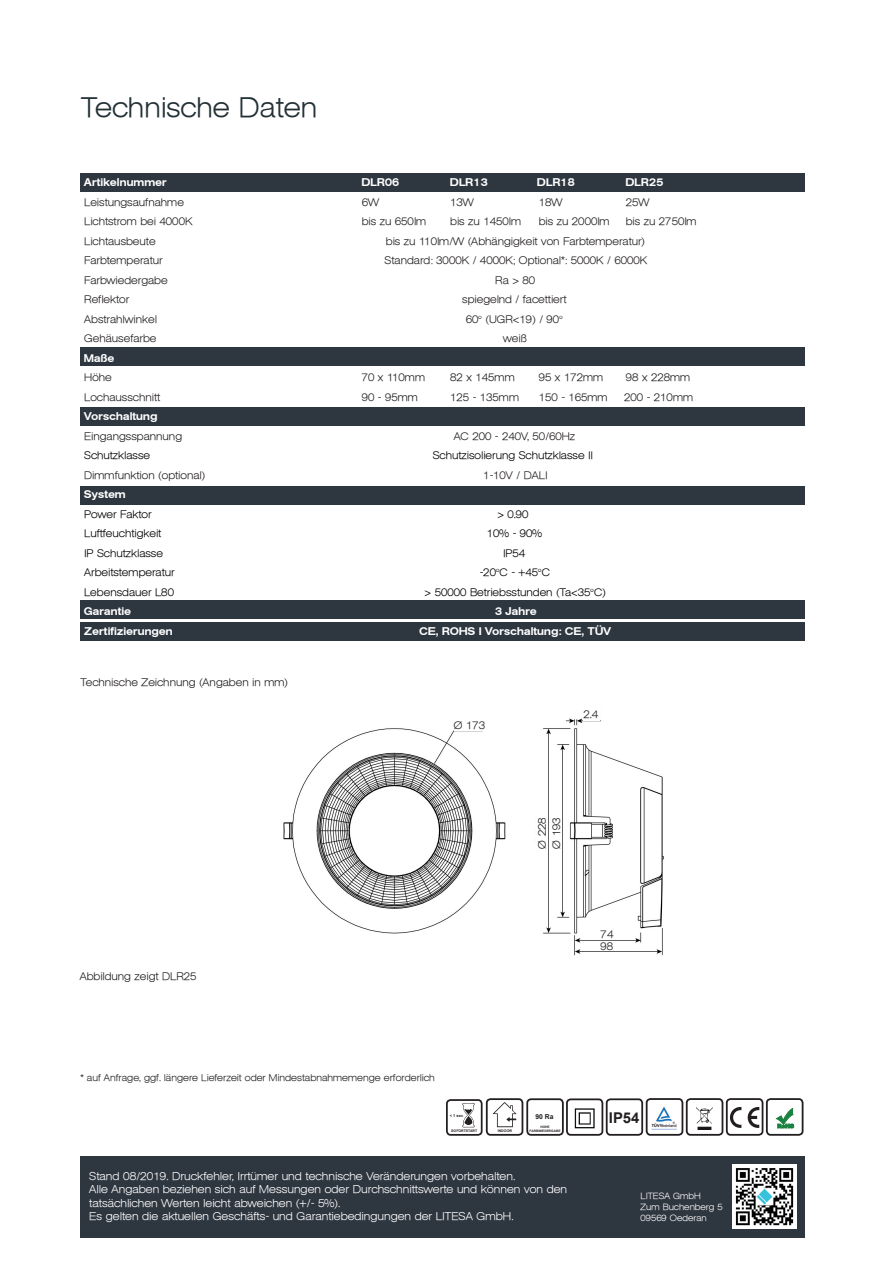
<style>
.page{position:relative;width:893px;height:1263px;background:#fff}
.page>*{position:absolute;margin:0;border:0;box-sizing:border-box;transform-origin:0 0}
.t1{font:28.2px "Agba Extended Small Normal";color:#233136}
.t2{font:700 14.85px "Arial";color:#231f20}
.t3{font:11.25px/13.5px "Agba Extended Small Normal";color:#fff}
.t4{font:10.95px/19.5px "Agba Extended Small Normal";color:#231f20}
.t5{font:10.95px/19.5px "Agba Extended Small Normal";color:#000}
.t6{font:10.95px/19.5px "Agba Extended Medium Normal";color:#fff}
.t7{font:9.75px "Agba Extended Small Normal";color:#231f20}
.t8{font:9px/10.8px "Agba Extended Small Normal";color:#fff}
.t9{font:700 6.75px "Arial";color:#231f20}
.t10{font:700 3.9px "Arial";color:#231f20}
.t11{font:700 3.6px "Arial";color:#231f20}
.t12{font:700 3.45px "Arial";color:#231f20}
.t13{font:700 3.3px/3.9px "Arial";color:#231f20;text-align:center}
.s1{font-family:"Agba Extended Small Normal";color:#231f20}
.s2{font-family:"Agba Extended Medium Normal";color:#fff}
</style>
<div class="page">
<div style="left:80px;top:347px;width:724px;height:19px;background:#2e3640"></div>
<div style="left:80px;top:600px;width:725px;height:19px;background:#2e3640"></div>
<div style="left:80px;top:407px;width:725px;height:19px;background:#2e3640"></div>
<div style="left:80px;top:486px;width:725px;height:18px;background:#2e3640"></div>
<div style="left:80px;top:622px;width:724px;height:18px;background:#2e3640"></div>
<div style="left:80px;top:1155px;width:725px;height:82px;background:#2e3640"></div>
<div style="left:80px;top:174px;width:724px;height:18px;background:#2e3640"></div>
<img style="left:732px;top:1165px;width:64px;height:64px">
<div style="left:726px;top:1098px;width:37px;height:38px;border:2px solid #231f20;border-radius:4px"></div>
<svg style="left:730px;top:1107px;width:11px;height:21px"></svg>
<svg style="left:748px;top:1107px;width:11px;height:21px"></svg>
<div style="left:686px;top:1098px;width:37px;height:38px;border:2px solid #231f20;border-radius:4px"></div>
<img style="left:696px;top:1107px;width:16px;height:22px">
<div style="left:766px;top:1098px;width:37px;height:38px;border:2px solid #231f20;border-radius:4px"></div>
<svg style="left:776px;top:1108px;width:19px;height:21px"></svg>
<div style="left:446px;top:1099px;width:37px;height:37px;border:2px solid #231f20;border-radius:4px"></div>
<svg style="left:462px;top:1103px;width:13px;height:24px"></svg>
<div style="left:486px;top:1098px;width:37px;height:38px;border:2px solid #231f20;border-radius:4px"></div>
<svg style="left:492px;top:1102px;width:25px;height:25px"></svg>
<div style="left:566px;top:1098px;width:37px;height:38px;border:2px solid #231f20;border-radius:4px"></div>
<img style="left:574px;top:1108px;width:21px;height:21px">
<div style="left:606px;top:1098px;width:37px;height:38px;border:2px solid #231f20;border-radius:4px"></div>
<div style="left:646px;top:1098px;width:37px;height:38px;border:2px solid #231f20;border-radius:4px"></div>
<img style="left:652px;top:1107px;width:25px;height:22px">
<div style="left:526px;top:1098px;width:38px;height:38px;border:2px solid #231f20;border-radius:4px"></div>
<img style="left:283px;top:718px;width:381px;height:238px">
<div style="left:454px;top:719px;width:32px;height:11px;background:#fff"></div>
<div style="left:583px;top:708px;width:17px;height:12px;background:#fff"></div>
<div style="left:601px;top:928px;width:16px;height:11px;background:#fff"></div>
<div style="left:536px;top:816px;width:11px;height:32px;background:#fff"></div>
<div style="left:550px;top:816px;width:12px;height:32px;background:#fff"></div>
<div style="left:603px;top:942px;width:16px;height:9px;background:#fff"></div>
<p class="t1" style="left:81px;top:92px;width:237px">Technische Daten</p>
<p class="t6" style="left:84px;top:172px;width:84px">Artikelnummer</p>
<p class="t6" style="left:362px;top:172px;width:39px">DLR06</p>
<p class="t6" style="left:450px;top:172px;width:39px">DLR13</p>
<p class="t6" style="left:537px;top:172px;width:39px">DLR18</p>
<p class="t6" style="left:626px;top:172px;width:39px">DLR25</p>
<p class="t4" style="left:84px;top:192px;width:101px">Leistungsaufnahme</p>
<p class="t4" style="left:362px;top:192px;width:19px">6W</p>
<p class="t4" style="left:450px;top:192px;width:25px">13W</p>
<p class="t4" style="left:539px;top:192px;width:25px">18W</p>
<p class="t4" style="left:626px;top:192px;width:25px">25W</p>
<p class="t4" style="left:84px;top:211px;width:110px">Lichtstrom bei 4000K</p>
<p class="t4" style="left:362px;top:211px;width:66px">bis zu 650lm</p>
<p class="t4" style="left:450px;top:211px;width:72px">bis zu 1450lm</p>
<p class="t4" style="left:539px;top:211px;width:72px">bis zu 2000lm</p>
<p class="t4" style="left:626px;top:211px;width:72px">bis zu 2750lm</p>
<p class="t4" style="left:84px;top:231px;width:73px">Lichtausbeute</p>
<p class="t4" style="left:386px;top:231px;width:261px">bis zu 110lm/W (Abhängigkeit von Farbtemperatur)</p>
<p class="t4" style="left:84px;top:250px;width:80px">Farbtemperatur</p>
<p class="t4" style="left:385px;top:250px;width:264px">Standard: 3000K / 4000K; Optional*: 5000K / 6000K</p>
<p class="t4" style="left:84px;top:270px;width:85px">Farbwiedergabe</p>
<p class="t4" style="left:495px;top:270px;width:42px">Ra &gt; 80</p>
<p class="t4" style="left:84px;top:289px;width:47px">Reflektor</p>
<p class="t4" style="left:462px;top:289px;width:106px">spiegelnd / facettiert</p>
<p class="t4" style="left:84px;top:309px;width:74px">Abstrahlwinkel</p>
<p class="t4" style="left:466px;top:309px;width:99px">60° (UGR&lt;19) / 90°</p>
<p class="t4" style="left:84px;top:328px;width:74px">Gehäusefarbe</p>
<p class="t4" style="left:503px;top:328px;width:25px">weiß</p>
<p class="t6" style="left:84px;top:348px;width:32px">Maße<br><span class="s1">Höhe</span></p>
<p class="t4" style="left:362px;top:367px;width:65px">70 x 110mm</p>
<p class="t4" style="left:450px;top:367px;width:66px">82 x 145mm</p>
<p class="t4" style="left:539px;top:367px;width:66px">95 x 172mm</p>
<p class="t4" style="left:626px;top:367px;width:66px">98 x 228mm</p>
<p class="t4" style="left:84px;top:387px;width:77px">Lochausschnitt</p>
<p class="t4" style="left:362px;top:387px;width:58px">90 - 95mm</p>
<p class="t4" style="left:450px;top:387px;width:70px">125 - 135mm</p>
<p class="t4" style="left:539px;top:387px;width:70px">150 - 165mm</p>
<p class="t4" style="left:624px;top:387px;width:70px">200 - 210mm</p>
<p class="t4" style="left:84px;top:406px;width:99px"><span class="s2">Vorschaltung<br></span>Eingangsspannung</p>
<p class="t4" style="left:454px;top:426px;width:123px">AC 200 - 240V, 50/60Hz</p>
<p class="t5" style="left:84px;top:446px;width:67px">Schutzklasse</p>
<p class="t5" style="left:433px;top:446px;width:162px">Schutzisolierung Schutzklasse II</p>
<p class="t4" style="left:84px;top:465px;width:123px">Dimmfunktion (optional)</p>
<p class="t4" style="left:483px;top:465px;width:66px">1-10V / DALI</p>
<p class="t5" style="left:84px;top:485px;width:69px"><span class="s2">System<br></span>Power Faktor</p>
<p class="t5" style="left:497px;top:504px;width:33px">&gt; 0.90</p>
<p class="t5" style="left:84px;top:524px;width:79px">Luftfeuchtigkeit</p>
<p class="t5" style="left:487px;top:524px;width:57px">10% - 90%</p>
<p class="t5" style="left:84px;top:543px;width:80px">IP Schutzklasse</p>
<p class="t5" style="left:503px;top:543px;width:24px">IP54</p>
<p class="t5" style="left:84px;top:563px;width:92px">Arbeitstemperatur</p>
<p class="t5" style="left:480px;top:563px;width:72px">-20°C - +45°C</p>
<p class="t5" style="left:84px;top:582px;width:91px">Lebensdauer L80</p>
<p class="t5" style="left:424px;top:582px;width:183px">&gt; 50000 Betriebsstunden (Ta&lt;35°C)</p>
<p class="t6" style="left:84px;top:601px;width:49px">Garantie</p>
<p class="t6" style="left:495px;top:601px;width:43px">3 Jahre</p>
<p class="t6" style="left:84px;top:621px;width:90px">Zertifizierungen</p>
<p class="t6" style="left:419px;top:621px;width:194px">CE, ROHS I Vorschaltung: CE, TÜV</p>
<p class="t4" style="left:80px;top:672px;width:209px">Technische Zeichnung (Angaben in mm)</p>
<p class="t4" style="left:80px;top:966px;width:118px">Abbildung zeigt DLR25</p>
<p class="t4" style="left:454px;top:715px;width:33px">Ø 173</p>
<p class="t4" style="left:583px;top:705px;width:16px">2.4</p>
<p class="t4" style="left:535px;top:848px;width:33px;line-height:14.4px;rotate:-90deg">Ø 228<br>Ø 193</p>
<p class="t4" style="left:601px;top:924px;width:14px">74</p>
<p class="t4" style="left:600px;top:936px;width:14px">98</p>
<p class="t7" style="left:80px;top:1072px;width:356px">* auf Anfrage, ggf. längere Lieferzeit oder Mindestabnahmemenge erforderlich</p>
<p class="t10" style="left:450px;top:1113px;width:15px">&lt; 1 sec</p>
<p class="t12" style="left:451px;top:1128px;width:28px">SOFORTSTART</p>
<p class="t11" style="left:498px;top:1128px;width:16px">INDOOR</p>
<p class="t9" style="left:535px;top:1112px;width:20px">90 Ra</p>
<p class="t13" style="left:530px;top:1125px;width:33px">HOHE<br>FARBWIEDERGABE</p>
<p class="t3" style="left:89px;top:1169px;width:479px">Stand 08/2019. Druckfehler, Irrtümer und technische Veränderungen vorbehalten.<br>Alle Angaben beziehen sich auf Messungen oder Durchschnittswerte und können von den tatsächlichen Werten leicht abweichen (+/- 5%).<br>Es gelten die aktuellen Geschäfts- und Garantiebedingungen der LITESA GmbH.</p>
<p class="t2" style="left:609px;top:1107px;width:32px">IP54</p>
<p class="t8" style="left:641px;top:1191px;width:84px">LITESA GmbH<br>Zum Buchenberg 5<br>09569 Oederan</p>
</div>
